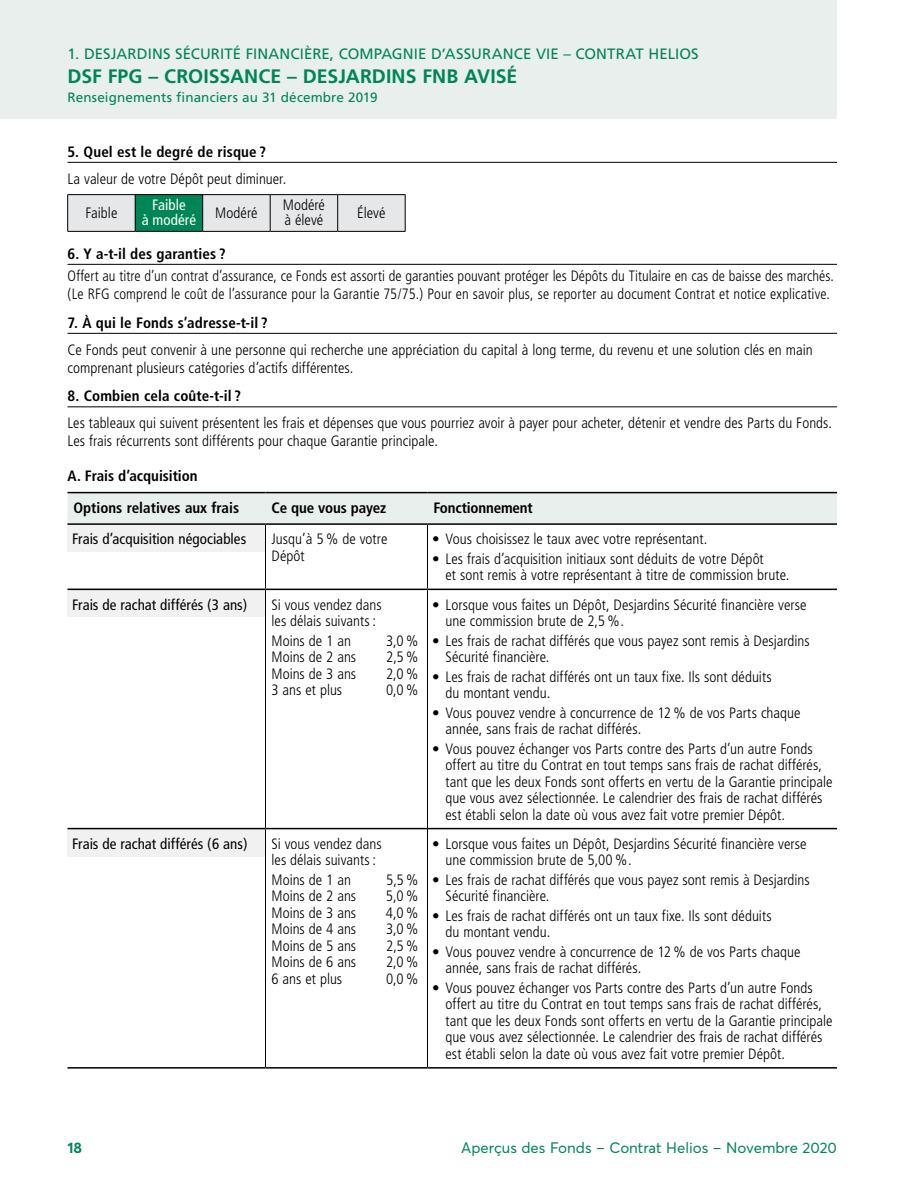
<style>
.page{position:relative;width:918px;height:1188px;background:#fff}
.page>*{position:absolute;margin:0;border:0;box-sizing:border-box;transform-origin:0 0}
.t1{font:700 19.5px "Frutiger";color:#008557}
.F-3_courant{font:300 condensed 15px/16.5px "Frutiger";color:#000}
.F-1_Descriptif_Ligh{font:300 condensed 15px/16.5px "Frutiger";color:#000}
.F-3_courant-2{font:300 condensed 15px/18px "Frutiger";color:#000;scale:.96 1}
.F-4_bande_2_ligne{font:700 condensed 15px "Frutiger";color:#000}
.F-1_Descriptif_Ligh-2{font:condensed 15px "Frutiger";color:#000}
.t2{font:15px "Frutiger";letter-spacing:.005em;color:#008557}
.t3{font:15px "Averta";color:#008557}
.Valeur_liquidative{font:300 condensed 15px/15px "Frutiger";color:#000}
.Valeur_liquidative-2{font:condensed 15px/15px "Frutiger";letter-spacing:.005em;color:#fff;text-align:center}
.t4{font:700 15px "Averta";color:#008557}
.t5{font:13.5px "Frutiger";letter-spacing:.01em;color:#008557}
</style>
<div class="page">
<div style="left:68px;top:829px;width:198px;height:28px;background:#f1f1f2"></div>
<div style="left:68px;top:589px;width:198px;height:28px;background:#f1f1f2"></div>
<div style="left:68px;top:524px;width:198px;height:28px;background:#f1f1f2"></div>
<div style="left:0;top:0;width:837px;height:118px;background:#e8efed"></div>
<hr style="left:68px;top:162px;width:769px;height:1px;background:#000">
<hr style="left:68px;top:264px;width:769px;height:1px;background:#000">
<hr style="left:68px;top:333px;width:769px;height:1px;background:#000">
<hr style="left:68px;top:407px;width:769px;height:1px;background:#000">
<div style="left:68px;top:493px;width:769px;height:30px;background:#e8efed"></div>
<hr style="left:68px;top:523px;width:198px;height:2px;background:#000">
<hr style="left:68px;top:492px;width:198px;height:1px;background:#000">
<hr style="left:266px;top:492px;width:162px;height:1px;background:#000">
<hr style="left:428px;top:492px;width:409px;height:1px;background:#000">
<hr style="left:265px;top:525px;width:1px;height:64px;background:#000">
<hr style="left:265px;top:590px;width:1px;height:238px;background:#000">
<hr style="left:265px;top:829px;width:1px;height:238px;background:#000">
<hr style="left:428px;top:523px;width:409px;height:2px;background:#000">
<hr style="left:266px;top:523px;width:162px;height:2px;background:#000">
<hr style="left:427px;top:525px;width:1px;height:64px;background:#000">
<hr style="left:266px;top:828px;width:161px;height:1px;background:#000">
<hr style="left:428px;top:828px;width:409px;height:1px;background:#000">
<hr style="left:266px;top:1067px;width:162px;height:2px;background:#000">
<hr style="left:428px;top:1067px;width:409px;height:2px;background:#000">
<hr style="left:68px;top:589px;width:198px;height:1px;background:#000">
<hr style="left:266px;top:589px;width:162px;height:1px;background:#000">
<hr style="left:428px;top:589px;width:409px;height:1px;background:#000">
<hr style="left:427px;top:590px;width:1px;height:239px;background:#000">
<hr style="left:427px;top:829px;width:1px;height:238px;background:#000">
<hr style="left:68px;top:828px;width:198px;height:1px;background:#000">
<hr style="left:68px;top:1067px;width:198px;height:2px;background:#000">
<img style="left:67px;top:194px;width:339px;height:38px">
<p class="t2" style="left:68px;top:45px;width:633px">1. DESJARDINS SÉCURITÉ FINANCIÈRE, COMPAGNIE D’ASSURANCE VIE – CONTRAT HELIOS</p>
<h1 class="t1" style="left:68px;top:65px;width:451px">DSF FPG – CROISSANCE – DESJARDINS FNB AVISÉ</h1>
<p class="t5" style="left:68px;top:90px;width:312px">Renseignements financiers au 31 décembre 2019</p>
<h3 class="F-4_bande_2_ligne" style="left:68px;top:143px;width:200px">5. Quel est le degré de risque ?</h3>
<p class="F-3_courant" style="left:68px;top:171px;width:220px">La valeur de votre Dépôt peut diminuer.</p>
<p class="Valeur_liquidative" style="left:85px;top:205px;width:33px">Faible</p>
<p class="Valeur_liquidative-2" style="left:142px;top:198px;width:56px">Faible<br>à modéré</p>
<p class="Valeur_liquidative" style="left:215px;top:205px;width:44px">Modéré</p>
<p class="Valeur_liquidative" style="left:283px;top:198px;width:44px">Modéré à élevé</p>
<p class="Valeur_liquidative" style="left:357px;top:205px;width:30px">Élevé</p>
<h3 class="F-4_bande_2_ligne" style="left:68px;top:245px;width:160px">6. Y a-t-il des garanties ?</h3>
<p class="F-3_courant-2" style="left:68px;top:267px;width:800px">Offert au titre d’un contrat d’assurance, ce Fonds est assorti de garanties pouvant protéger les Dépôts du Titulaire en cas de baisse des marchés. (Le RFG comprend le coût de l’assurance pour la Garantie 75/75.) Pour en savoir plus, se reporter au document Contrat et notice explicative.</p>
<h3 class="F-4_bande_2_ligne" style="left:68px;top:314px;width:202px">7. À qui le Fonds s’adresse-t-il ?</h3>
<p class="F-3_courant" style="left:68px;top:341px;width:747px;line-height:18px">Ce Fonds peut convenir à une personne qui recherche une appréciation du capital à long terme, du revenu et une solution clés en main comprenant plusieurs catégories d’actifs différentes.</p>
<h3 class="F-4_bande_2_ligne" style="left:68px;top:387px;width:175px">8. Combien cela coûte-t-il ?</h3>
<p class="F-3_courant" style="left:68px;top:414px;width:766px;line-height:18px">Les tableaux qui suivent présentent les frais et dépenses que vous pourriez avoir à payer pour acheter, détenir et vendre des Parts du Fonds.<br>Les frais récurrents sont différents pour chaque Garantie principale.</p>
<h4 class="F-4_bande_2_ligne" style="left:68px;top:467px;width:132px">A. Frais d’acquisition</h4>
<p class="F-4_bande_2_ligne" style="left:74px;top:499px;width:167px">Options relatives aux frais</p>
<p class="F-4_bande_2_ligne" style="left:272px;top:499px;width:116px">Ce que vous payez</p>
<p class="F-4_bande_2_ligne" style="left:434px;top:499px;width:101px">Fonctionnement</p>
<p class="F-1_Descriptif_Ligh-2" style="left:72px;top:530px;width:176px">Frais d’acquisition négociables</p>
<p class="F-1_Descriptif_Ligh" style="left:272px;top:531px;width:117px">Jusqu’à 5 % de votre<br>Dépôt</p>
<p class="F-3_courant" style="left:432px;top:531px;width:277px">• Vous choisissez le taux avec votre représentant.</p>
<p class="F-3_courant" style="left:446px;top:551px;width:346px;text-indent:-14px">• Les frais d’acquisition initiaux sont déduits de votre Dépôt<br>et sont remis à votre représentant à titre de commission brute.</p>
<p class="F-1_Descriptif_Ligh-2" style="left:72px;top:596px;width:177px">Frais de rachat différés (3 ans)</p>
<p class="F-1_Descriptif_Ligh" style="left:272px;top:596px;width:112px">Si vous vendez dans les délais suivants :</p>
<p class="F-1_Descriptif_Ligh" style="left:272px;top:632px;width:81px">Moins de 1 an</p>
<p class="F-1_Descriptif_Ligh" style="left:386px;top:632px;width:34px">3,0 %</p>
<p class="F-1_Descriptif_Ligh" style="left:272px;top:649px;width:86px">Moins de 2 ans</p>
<p class="F-1_Descriptif_Ligh" style="left:386px;top:649px;width:34px">2,5 %</p>
<p class="F-1_Descriptif_Ligh" style="left:272px;top:665px;width:86px">Moins de 3 ans</p>
<p class="F-1_Descriptif_Ligh" style="left:386px;top:665px;width:34px">2,0 %</p>
<p class="F-1_Descriptif_Ligh" style="left:272px;top:682px;width:72px">3 ans et plus</p>
<p class="F-1_Descriptif_Ligh" style="left:386px;top:682px;width:34px">0,0 %</p>
<p class="F-1_Descriptif_Ligh-2" style="left:72px;top:835px;width:177px">Frais de rachat différés (6 ans)</p>
<p class="F-1_Descriptif_Ligh" style="left:272px;top:836px;width:112px">Si vous vendez dans les délais suivants :</p>
<p class="F-1_Descriptif_Ligh" style="left:272px;top:872px;width:81px">Moins de 1 an</p>
<p class="F-1_Descriptif_Ligh" style="left:386px;top:872px;width:34px">5,5 %</p>
<p class="F-1_Descriptif_Ligh" style="left:272px;top:888px;width:86px">Moins de 2 ans</p>
<p class="F-1_Descriptif_Ligh" style="left:386px;top:888px;width:34px">5,0 %</p>
<p class="F-1_Descriptif_Ligh" style="left:272px;top:905px;width:86px">Moins de 3 ans</p>
<p class="F-1_Descriptif_Ligh" style="left:386px;top:905px;width:34px">4,0 %</p>
<p class="F-1_Descriptif_Ligh" style="left:272px;top:921px;width:86px">Moins de 4 ans</p>
<p class="F-1_Descriptif_Ligh" style="left:386px;top:921px;width:34px">3,0 %</p>
<p class="F-1_Descriptif_Ligh" style="left:272px;top:938px;width:86px">Moins de 5 ans</p>
<p class="F-1_Descriptif_Ligh" style="left:386px;top:938px;width:34px">2,5 %</p>
<p class="F-1_Descriptif_Ligh" style="left:272px;top:954px;width:86px">Moins de 6 ans</p>
<p class="F-1_Descriptif_Ligh" style="left:386px;top:954px;width:34px">2,0 %</p>
<p class="F-1_Descriptif_Ligh" style="left:272px;top:971px;width:72px">6 ans et plus</p>
<p class="F-1_Descriptif_Ligh" style="left:386px;top:971px;width:34px">0,0 %</p>
<p class="F-3_courant" style="left:446px;top:596px;width:363px;text-indent:-14px">• Lorsque vous faites un Dépôt, Desjardins Sécurité financière verse une commission brute de 2,5 %.</p>
<p class="F-3_courant" style="left:446px;top:632px;width:366px;text-indent:-14px">• Les frais de rachat différés que vous payez sont remis à Desjardins<br>Sécurité financière.</p>
<p class="F-3_courant" style="left:446px;top:668px;width:328px;text-indent:-14px">• Les frais de rachat différés ont un taux fixe. Ils sont déduits du montant vendu.</p>
<p class="F-3_courant" style="left:446px;top:704px;width:357px;text-indent:-14px">• Vous pouvez vendre à concurrence de 12 % de vos Parts chaque année, sans frais de rachat différés.</p>
<p class="F-3_courant" style="left:446px;top:740px;width:389px;text-indent:-14px">• Vous pouvez échanger vos Parts contre des Parts d’un autre Fonds offert au titre du Contrat en tout temps sans frais de rachat différés, tant que les deux Fonds sont offerts en vertu de la Garantie principale que vous avez sélectionnée. Le calendrier des frais de rachat différés est établi selon la date où vous avez fait votre premier Dépôt.</p>
<p class="F-3_courant" style="left:446px;top:836px;width:363px;text-indent:-14px">• Lorsque vous faites un Dépôt, Desjardins Sécurité financière verse une commission brute de 5,00 %.</p>
<p class="F-3_courant" style="left:446px;top:872px;width:366px;text-indent:-14px">• Les frais de rachat différés que vous payez sont remis à Desjardins<br>Sécurité financière.</p>
<p class="F-3_courant" style="left:446px;top:908px;width:328px;text-indent:-14px">• Les frais de rachat différés ont un taux fixe. Ils sont déduits du montant vendu.</p>
<p class="F-3_courant" style="left:446px;top:944px;width:357px;text-indent:-14px">• Vous pouvez vendre à concurrence de 12 % de vos Parts chaque année, sans frais de rachat différés.</p>
<p class="F-3_courant" style="left:446px;top:980px;width:389px;text-indent:-14px">• Vous pouvez échanger vos Parts contre des Parts d’un autre Fonds offert au titre du Contrat en tout temps sans frais de rachat différés, tant que les deux Fonds sont offerts en vertu de la Garantie principale que vous avez sélectionnée. Le calendrier des frais de rachat différés est établi selon la date où vous avez fait votre premier Dépôt.</p>
<p class="t4" style="left:68px;top:1138px;width:16px">18</p>
<p class="t3" style="left:461px;top:1138px;width:377px">Aperçus des Fonds – Contrat Helios – Novembre 2020</p>
</div>
